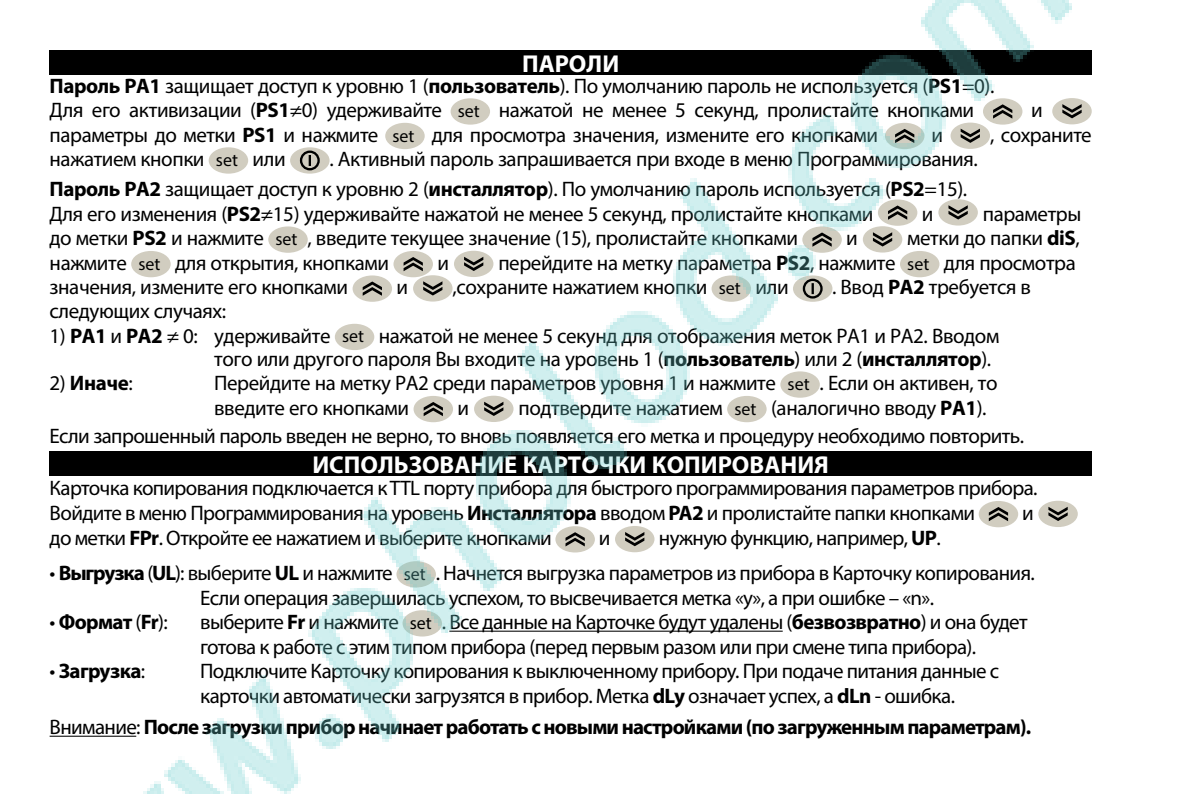
<style>
.page{position:relative;width:1191px;height:794px;background:#fff}
.page>*{position:absolute;margin:0;border:0;box-sizing:border-box;transform-origin:0 0}
.t1{font:700 24.5px "Myriad Pro";color:#fff}
.t2{font:21px/24.5px "Myriad Pro";letter-spacing:-.02em;color:#000}
.t3{font:700 21px "Myriad Pro";letter-spacing:-.04em;color:#000}
.s1{font-weight:700}
.s2{font-size:17.85px}
.s3{font-weight:400}
</style>
<div class="page">
<img style="left:49px;top:0;width:1043px;height:794px">
<p class="t1" style="left:522px;top:47px;width:99px">ПАРОЛИ</p>
<p class="t2" style="left:50px;top:73px;width:946px"><span class="s1">Пароль PA1</span> защищает доступ к уровню 1 (<span class="s1">пользователь</span>). По умолчанию пароль не используется (<span class="s1">PS1</span>=0).<br>Для его активизации (<span class="s1">PS1</span>≠0) удерживайте <span class="s2">set</span> нажатой не менее 5 секунд, пролистайте кнопками</p>
<p class="t2" style="left:1031px;top:98px;width:13px">и</p>
<p class="t2" style="left:50px;top:122px;width:830px">параметры до метки <span class="s1">PS1</span> и нажмите <span class="s2">set</span> для просмотра значения, измените его кнопками</p>
<p class="t2" style="left:931px;top:122px;width:13px">и</p>
<p class="t2" style="left:990px;top:122px;width:103px">, сохраните</p>
<p class="t2" style="left:50px;top:147px;width:238px">нажатием кнопки <span class="s2">set</span> или</p>
<p class="t2" style="left:50px;top:144px;width:929px;line-height:30.1px;text-indent:280px">. Активный пароль запрашивается при входе в меню Программирования.<br><span class="s1">Пароль PA2</span> защищает доступ к уровню 2 (<span class="s1">инсталлятор</span>). По умолчанию пароль используется (<span class="s1">PS2</span>=15).</p>
<p class="t2" style="left:50px;top:201px;width:825px">Для его изменения (<span class="s1">PS2</span>≠15) удерживайте нажатой не менее 5 секунд, пролистайте кнопками</p>
<p class="t2" style="left:922px;top:201px;width:13px">и</p>
<p class="t2" style="left:982px;top:201px;width:100px">параметры</p>
<p class="t2" style="left:50px;top:226px;width:750px">до метки <span class="s1">PS2</span> и нажмите <span class="s2">set</span> , введите текущее значение (15), пролистайте кнопками</p>
<p class="t2" style="left:846px;top:226px;width:13px">и</p>
<p class="t2" style="left:907px;top:226px;width:174px">метки до папки <span class="s1">diS</span>,</p>
<p class="t2" style="left:50px;top:250px;width:341px">нажмите <span class="s2">set</span> для открытия, кнопками</p>
<p class="t2" style="left:437px;top:250px;width:13px">и</p>
<p class="t2" style="left:498px;top:250px;width:579px">перейдите на метку параметра <span class="s1">PS2</span>, нажмите <span class="s2">set</span> для просмотра</p>
<p class="t2" style="left:50px;top:275px;width:300px">значения, измените его кнопками</p>
<p class="t2" style="left:396px;top:275px;width:13px">и</p>
<p class="t2" style="left:452px;top:275px;width:338px">,сохраните нажатием кнопки <span class="s2">set</span> или</p>
<p class="t2" style="left:832px;top:275px;width:200px">. Ввод <span class="s1">PA2</span> требуется в</p>
<p class="t2" style="left:50px;top:298px;width:178px">следующих случаях:</p>
<p class="t2" style="left:214px;top:324px;width:787px;line-height:23.1px;text-indent:-164px">1) <span class="s1">PA1</span> и <span class="s1">PA2</span> ≠ 0: удерживайте <span class="s2">set</span> нажатой не менее 5 секунд для отображения меток PA1 и PA2. Вводом того или другого пароля Вы входите на уровень 1 (<span class="s1">пользователь</span>) или 2 (<span class="s1">инсталлятор</span>).</p>
<p class="t3" style="left:50px;top:369px;width:85px"><span class="s3">2)</span> Иначе<span class="s3">:</span></p>
<p class="t2" style="left:214px;top:371px;width:785px">Перейдите на метку PA2 среди параметров уровня 1 и нажмите <span class="s2">set</span> . Если он активен, то введите его кнопками</p>
<p class="t2" style="left:50px;top:393px;width:976px;line-height:28px;text-indent:469px">подтвердите нажатием <span class="s2">set</span> (аналогично вводу <span class="s1">PA1</span>).<br>Если запрошенный пароль введен не верно, то вновь появляется его метка и процедуру необходимо повторить.</p>
<p class="t2" style="left:457px;top:395px;width:13px">и</p>
<p class="t1" style="left:312px;top:449px;width:518px">ИСПОЛЬЗОВАНИЕ КАРТОЧКИ КОПИРОВАНИЯ</p>
<p class="t2" style="left:50px;top:474px;width:989px">Карточка копирования подключается к TTL порту прибора для быстрого программирования параметров прибора.<br>Войдите в меню Программирования на уровень <span class="s1">Инсталлятора</span> вводом <span class="s1">PA2</span> и пролистайте папки кнопками</p>
<p class="t2" style="left:1022px;top:500px;width:13px">и</p>
<p class="t2" style="left:50px;top:525px;width:504px">до метки <span class="s1">FPr</span>. Откройте ее нажатием и выберите кнопками</p>
<p class="t2" style="left:599px;top:525px;width:13px">и</p>
<p class="t2" style="left:659px;top:525px;width:283px">нужную функцию, например, <span class="s1">UP</span>.</p>
<p class="t2" style="left:200px;top:560px;width:836px;text-indent:-151px">• <span class="s1">Выгрузка</span> (<span class="s1">UL</span>): выберите <span class="s1">UL</span> и нажмите <span class="s2">set</span> . Начнется выгрузка параметров из прибора в Карточку копирования.<br>Если операция завершилась успехом, то высвечивается метка «y», а при ошибке – «n».</p>
<p class="t3" style="left:50px;top:608px;width:120px"><span class="s3">•</span> Формат <span class="s3">(</span>Fr<span class="s3">):</span></p>
<p class="t2" style="left:200px;top:609px;width:829px">выберите <span class="s1">Fr</span> и нажмите <span class="s2">set</span> . Все данные на Карточке будут удалены (<span class="s1">безвозвратно</span>) и она будет готова к работе с этим типом прибора (перед первым разом или при смене типа прибора).</p>
<p class="t3" style="left:50px;top:657px;width:97px"><span class="s3">•</span> Загрузка<span class="s3">:</span></p>
<p class="t2" style="left:200px;top:658px;width:800px">Подключите Карточку копирования к выключенному прибору. При подаче питания данные с карточки автоматически загрузятся в прибор. Метка <span class="s1">dLy</span> означает успех, а <span class="s1">dLn</span> - ошибка.</p>
<p class="t3" style="left:50px;top:713px;width:983px"><span class="s3">Внимание:</span> После загрузки прибор начинает работать с новыми настройками (по загруженным параметрам).</p>
</div>
